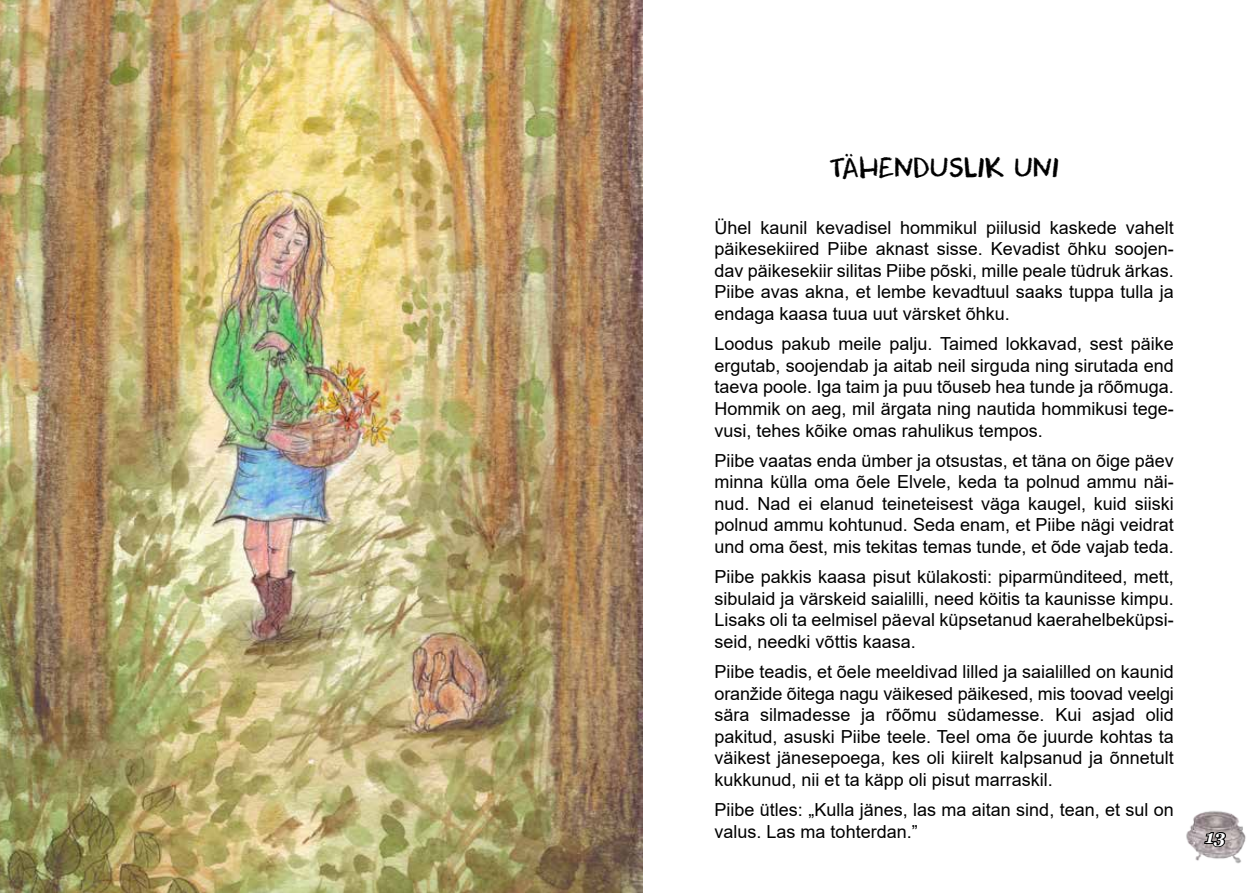
<style>
.page{position:relative;width:1259px;height:893px;background:#fff}
.page>*{position:absolute;margin:0;border:0;box-sizing:border-box;transform-origin:0 0}
.t1{font:27px "DK Cool Crayon";color:#000}
.t2{font:18px/21.6px "Arial";color:#000;text-align:justify}
.t3{font:italic 700 18px "Georgia";color:#fff}
</style>
<div class="page">
<img style="left:1186px;top:811px;width:60px;height:53px">
<svg style="left:1202px;top:830px;width:25px;height:29px"></svg>
<img style="left:0;top:0;width:642px;height:893px">
<h1 class="t1" style="left:829px;top:151px;width:231px">TÄHENDUSLIK UNI</h1>
<p class="t2" style="left:714px;top:216px;width:461px">Ühel kaunil kevadisel hommikul piilusid kaskede vahelt päikesekiired Piibe aknast sisse. Kevadist õhku soojen&shy;dav päikesekiir silitas Piibe põski, mille peale tüdruk ärkas.<br>Piibe avas akna, et lembe kevadtuul saaks tuppa tulla ja endaga kaasa tuua uut värsket õhku.</p>
<p class="t2" style="left:714px;top:333px;width:461px">Loodus pakub meile palju. Taimed lokkavad, sest päike ergutab, soojendab ja aitab neil sirguda ning sirutada end taeva poole. Iga taim ja puu tõuseb hea tunde ja rõõmuga.<br>Hommik on aeg, mil ärgata ning nautida hommikusi tege&shy;vusi, tehes kõike omas rahulikus tempos.</p>
<p class="t2" style="left:714px;top:449px;width:461px">Piibe vaatas enda ümber ja otsustas, et täna on õige päev minna külla oma õele Elvele, keda ta polnud ammu näi&shy;nud. Nad ei elanud teineteisest väga kaugel, kuid siiski polnud ammu kohtunud. Seda enam, et Piibe nägi veidrat und oma õest, mis tekitas temas tunde, et õde vajab teda.</p>
<p class="t2" style="left:714px;top:566px;width:461px">Piibe pakkis kaasa pisut külakosti: piparmünditeed, mett, sibulaid ja värskeid saialilli, need köitis ta kaunisse kimpu.<br>Lisaks oli ta eelmisel päeval küpsetanud kaerahelbeküpsi&shy;seid, needki võttis kaasa.</p>
<p class="t2" style="left:714px;top:661px;width:461px">Piibe teadis, et õele meeldivad lilled ja saialilled on kaunid oranžide õitega nagu väikesed päikesed, mis toovad veelgi sära silmadesse ja rõõmu südamesse. Kui asjad olid pakitud, asuski Piibe teele. Teel oma õe juurde kohtas ta väikest jänesepoega, kes oli kiirelt kalpsanud ja õnnetult kukkunud, nii et ta käpp oli pisut marraskil.</p>
<p class="t2" style="left:714px;top:799px;width:461px">Piibe ütles: „Kulla jänes, las ma aitan sind, tean, et sul on valus. Las ma tohterdan.”</p>
<p class="t3" style="left:1205px;top:825px;width:22px">13</p>
</div>
